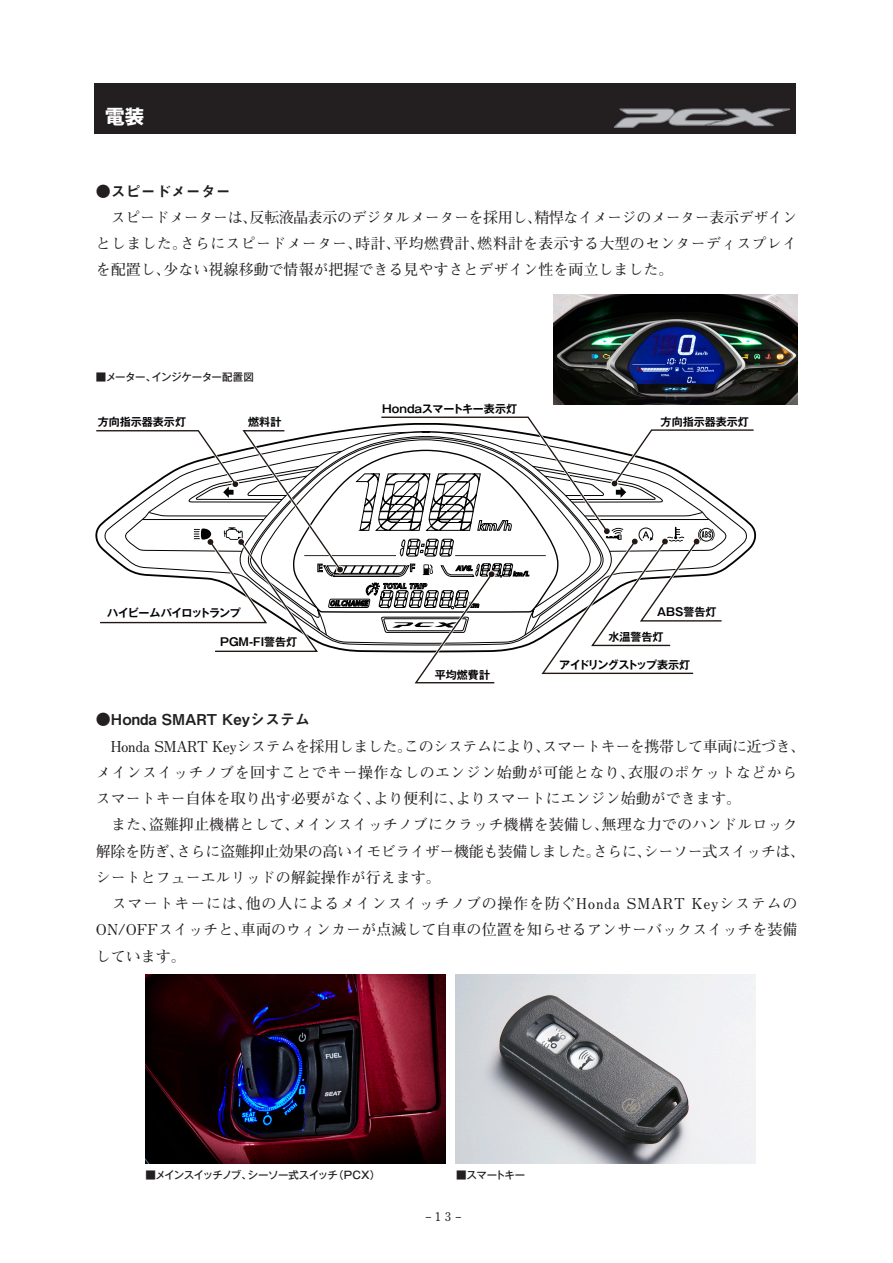
<style>
.page{position:relative;width:893px;height:1263px;background:#fff}
.page>*{position:absolute;margin:0;border:0;box-sizing:border-box;transform-origin:0 0}
.t1{font:700 19.5px "Gothic MB101 Pro";color:#fff}
.t2{font:700 15px/26.2px "Futo Min A101 Pro";color:#231f20;text-align:justify}
.t3{font:15px "Midashi Go Pr 6 N MB31";color:#231f20}
.t4{font:700 12px "Futo Min A101 Pro";color:#231f20}
.t5{font:700 11.1px "Gothic MB101 Pr 6 N De";color:#030303}
.t6{font:700 11.1px "Gothic MB101 Pr 6 N De";letter-spacing:-.05em;color:#030303}
.t7{font:700 11.1px "Gothic MB101 Pr 6 N De";letter-spacing:-.08em;color:#030303}
.t8{font:500 10.5px "Gothic MB101 Pro";letter-spacing:-.05em;color:#231f20}
</style>
<div class="page">
<div style="left:95px;top:84px;width:701px;height:50px;background:#231f20"></div>
<svg style="left:614px;top:108px;width:176px;height:20px"></svg>
<img style="left:145px;top:974px;width:301px;height:189px">
<img style="left:455px;top:974px;width:301px;height:189px">
<img style="left:553px;top:294px;width:244px;height:111px">
<svg style="left:95px;top:416px;width:661px;height:268px"></svg>
<h1 class="t1" style="left:105px;top:101px;width:41px">電装</h1>
<p class="t3" style="left:96px;top:179px;width:136px">●スピードメーター</p>
<p class="t2" style="left:96px;top:202px;width:703px;text-indent:15px">スピードメーターは、反転液晶表示のデジタルメーターを採用し、精悍なイメージのメーター表示デザインとしました。さらにスピードメーター、時計、平均燃費計、燃料計を表示する大型のセンターディスプレイを配置し、少ない視線移動で情報が把握できる見やすさとデザイン性を両立しました。</p>
<p class="t8" style="left:96px;top:369px;width:159px">■メーター、インジケーター配置図</p>
<p class="t5" style="left:382px;top:400px;width:136px">Hondaスマートキー表示灯</p>
<p class="t5" style="left:98px;top:413px;width:90px">方向指示器表示灯</p>
<p class="t5" style="left:248px;top:413px;width:35px">燃料計</p>
<p class="t5" style="left:661px;top:413px;width:90px">方向指示器表示灯</p>
<p class="t6" style="left:107px;top:604px;width:135px">ハイビームパイロットランプ</p>
<p class="t5" style="left:657px;top:603px;width:61px">ABS警告灯</p>
<p class="t5" style="left:220px;top:633px;width:79px">PGM-FI警告灯</p>
<p class="t5" style="left:608px;top:627px;width:57px">水温警告灯</p>
<p class="t5" style="left:435px;top:665px;width:57px">平均燃費計</p>
<p class="t7" style="left:559px;top:655px;width:132px">アイドリングストップ表示灯</p>
<p class="t3" style="left:96px;top:708px;width:216px">●Honda SMART Keyシステム</p>
<p class="t2" style="left:96px;top:731px;width:711px;text-align:left;text-indent:15px">Honda SMART Keyシステムを採用しました。このシステムにより、スマートキーを携帯して車両に近づき、メインスイッチノブを回すことでキー操作なしのエンジン始動が可能となり、衣服のポケットなどからスマートキー自体を取り出す必要がなく、より便利に、よりスマートにエンジン始動ができます。<br>　また、盗難抑止機構として、メインスイッチノブにクラッチ機構を装備し、無理な力でのハンドルロック解除を防ぎ、さらに盗難抑止効果の高いイモビライザー機能も装備しました。さらに、シーソー式スイッチは、シートとフューエルリッドの解錠操作が行えます。<br>　スマートキーには、他の人によるメインスイッチノブの操作を防ぐHonda SMART KeyシステムのON/OFFスイッチと、車両のウィンカーが点滅して自車の位置を知らせるアンサーバックスイッチを装備しています。</p>
<p class="t8" style="left:145px;top:1166px;width:236px">■メインスイッチノブ、シーソー式スイッチ（PCX）</p>
<p class="t8" style="left:456px;top:1166px;width:71px">■スマートキー</p>
<p class="t4" style="left:426px;top:1207px;width:37px">‒13‒</p>
</div>
